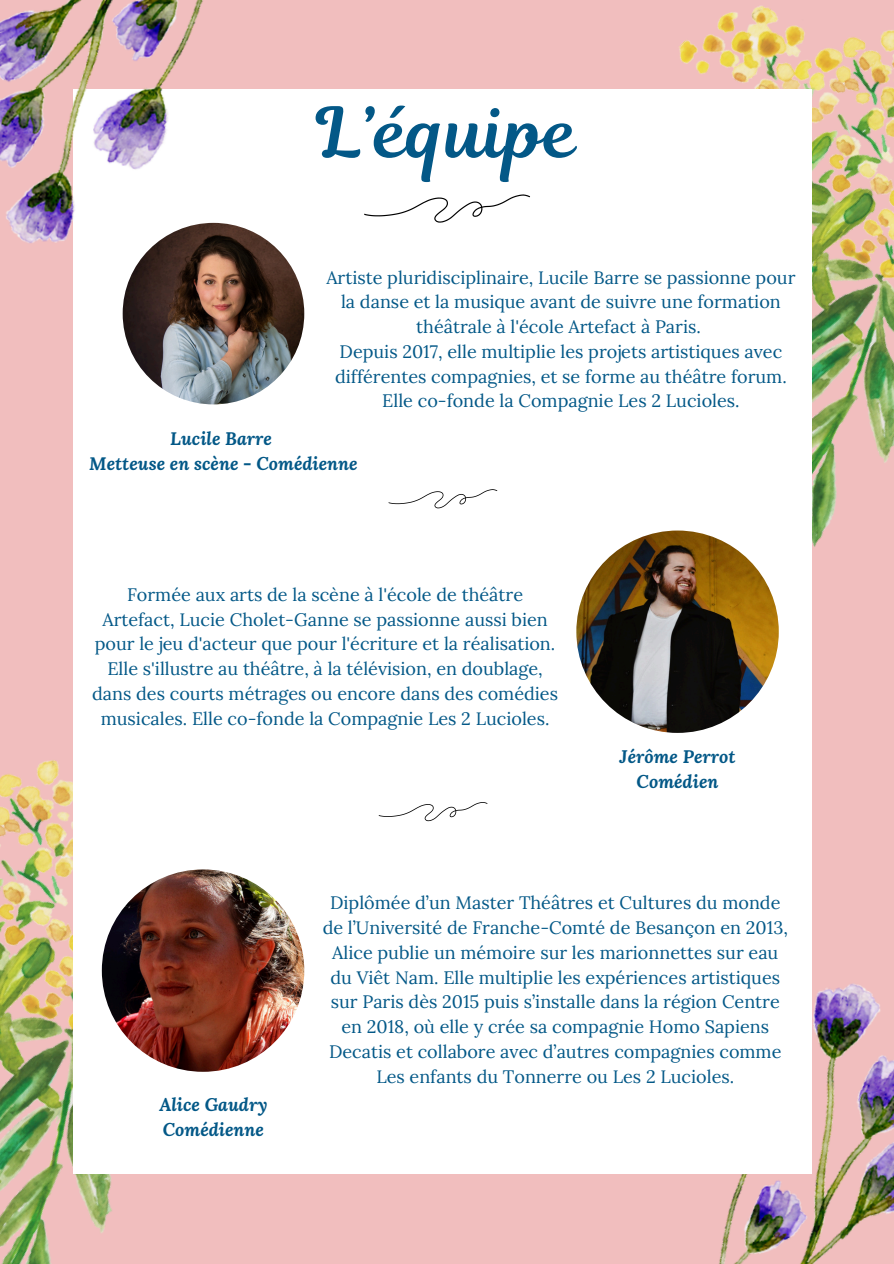
<style>
.page{position:relative;width:894px;height:1264px;background:#fff}
.page>*{position:absolute;margin:0;border:0;box-sizing:border-box;transform-origin:0 0}
.t1{font:69px "Magnolia Script";letter-spacing:.015em;color:#035887}
.t2{font:18px/24.8px "Lora";color:#035887;text-align:center}
.t3{font:italic 700 18px/24.8px "Lora";color:#035887;text-align:center}
</style>
<div class="page">
<div style="left:0;top:0;width:893px;height:1263px;background:#f1bebe"></div>
<img style="left:396px;top:983px;width:497px;height:280px">
<img style="left:679px;top:5px;width:214px;height:542px">
<img style="left:0;top:760px;width:328px;height:503px">
<div style="left:73px;top:89px;width:739px;height:1084px;background:#fff"></div>
<svg style="left:497px;top:194px;width:33px;height:12px"></svg>
<img style="left:0;top:0;width:497px;height:249px">
<img style="left:123px;top:223px;width:181px;height:181px;border-radius:50%">
<img style="left:576px;top:530px;width:202px;height:203px;border-radius:50%">
<img style="left:102px;top:869px;width:202px;height:202px;border-radius:50%">
<svg style="left:388px;top:489px;width:109px;height:19px"></svg>
<svg style="left:378px;top:802px;width:109px;height:19px"></svg>
<p class="t1" style="left:317px;top:85px;width:261px">L’équipe</p>
<p class="t2" style="left:326px;top:265px;width:470px">Artiste pluridisciplinaire, Lucile Barre se passionne pour la danse et la musique avant de suivre une formation théâtrale à l'école Artefact à Paris.</p>
<p class="t2" style="left:335px;top:339px;width:453px">Depuis 2017, elle multiplie les projets artistiques avec différentes compagnies, et se forme au théâtre forum.<br>Elle co-fonde la Compagnie Les 2 Lucioles.</p>
<p class="t3" style="left:89px;top:426px;width:270px">Lucile Barre<br>Metteuse en scène - Comédienne</p>
<p class="t2" style="left:92px;top:582px;width:467px">Formée aux arts de la scène à l'école de théâtre Artefact, Lucie Cholet-Ganne se passionne aussi bien pour le jeu d'acteur que pour l'écriture et la réalisation.<br>Elle s'illustre au théâtre, à la télévision, en doublage, dans des courts métrages ou encore dans des comédies musicales. Elle co-fonde la Compagnie Les 2 Lucioles.</p>
<h2 class="t3" style="left:619px;top:744px;width:117px">Jérôme Perrot<br>Comédien</h2>
<h2 class="t3" style="left:159px;top:1091px;width:110px;text-align:left">Alice Gaudry<br>Comédienne</h2>
<p class="t2" style="left:322px;top:890px;width:466px">Diplômée d’un Master Théâtres et Cultures du monde de l’Université de Franche-Comté de Besançon en 2013, Alice publie un mémoire sur les marionnettes sur eau du Viêt Nam. Elle multiplie les expériences artistiques sur Paris dès 2015 puis s’installe dans la région Centre en 2018, où elle y crée sa compagnie Homo Sapiens Decatis et collabore avec d’autres compagnies comme Les enfants du Tonnerre ou Les 2 Lucioles.</p>
</div>
